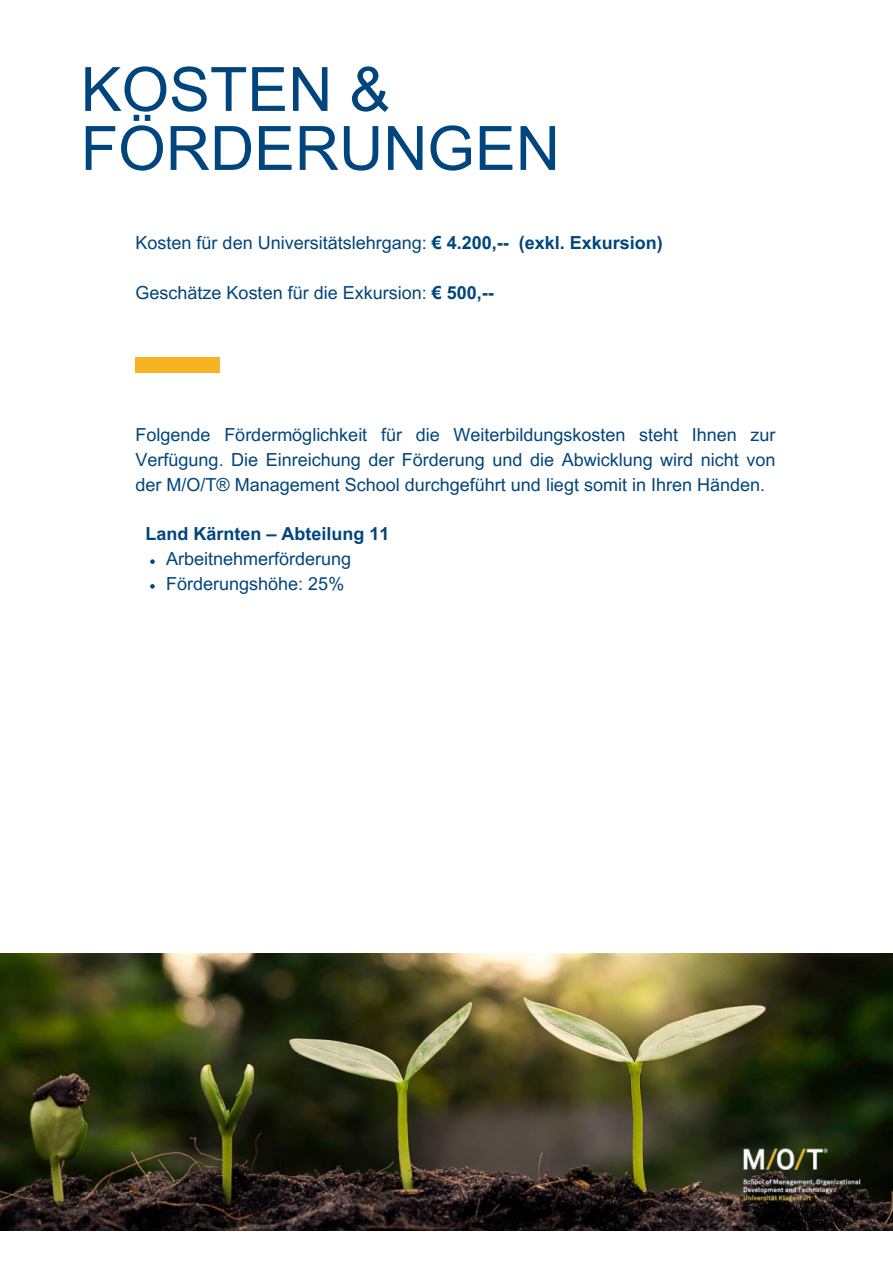
<style>
.page{position:relative;width:893px;height:1264px;background:#fff}
.page>*{position:absolute;margin:0;border:0;box-sizing:border-box;transform-origin:0 0}
.t1{font:61.05px/58.9px "Arial MT Pro";color:#00457d}
.t2{font:18px/24.8px "Arial MT Pro";color:#00457d}
.t3{font:700 18px "Arial MT Pro";color:#00457d}
.s1{font-weight:700}
</style>
<div class="page">
<div style="left:136px;top:357px;width:84px;height:16px;background:#f8b323"></div>
<img style="left:0;top:953px;width:892px;height:276px">
<svg style="left:150px;top:559px;width:5px;height:5px"></svg>
<svg style="left:150px;top:584px;width:5px;height:4px"></svg>
<img style="left:723px;top:1135px;width:153px;height:75px">
<h1 class="t1" style="left:81px;top:63px;width:480px">KOSTEN &amp;<br>FÖRDERUNGEN</h1>
<p class="t2" style="left:136px;top:231px;width:528px">Kosten für den Universitätslehrgang: <span class="s1">€ 4.200,-- (exkl. Exkursion)</span></p>
<p class="t2" style="left:136px;top:281px;width:359px">Geschätze Kosten für die Exkursion: <span class="s1">€ 500,--</span></p>
<p class="t2" style="left:136px;top:423px;width:641px;text-align:justify">Folgende Fördermöglichkeit für die Weiterbildungskosten steht Ihnen zur Verfügung. Die Einreichung der Förderung und die Abwicklung wird nicht von der M/O/T® Management School durchgeführt und liegt somit in Ihren Händen.</p>
<p class="t3" style="left:146px;top:523px;width:245px">Land Kärnten – Abteilung 11</p>
<p class="t2" style="left:166px;top:547px;width:186px">Arbeitnehmerförderung<br>Förderungshöhe: 25%</p>
</div>
